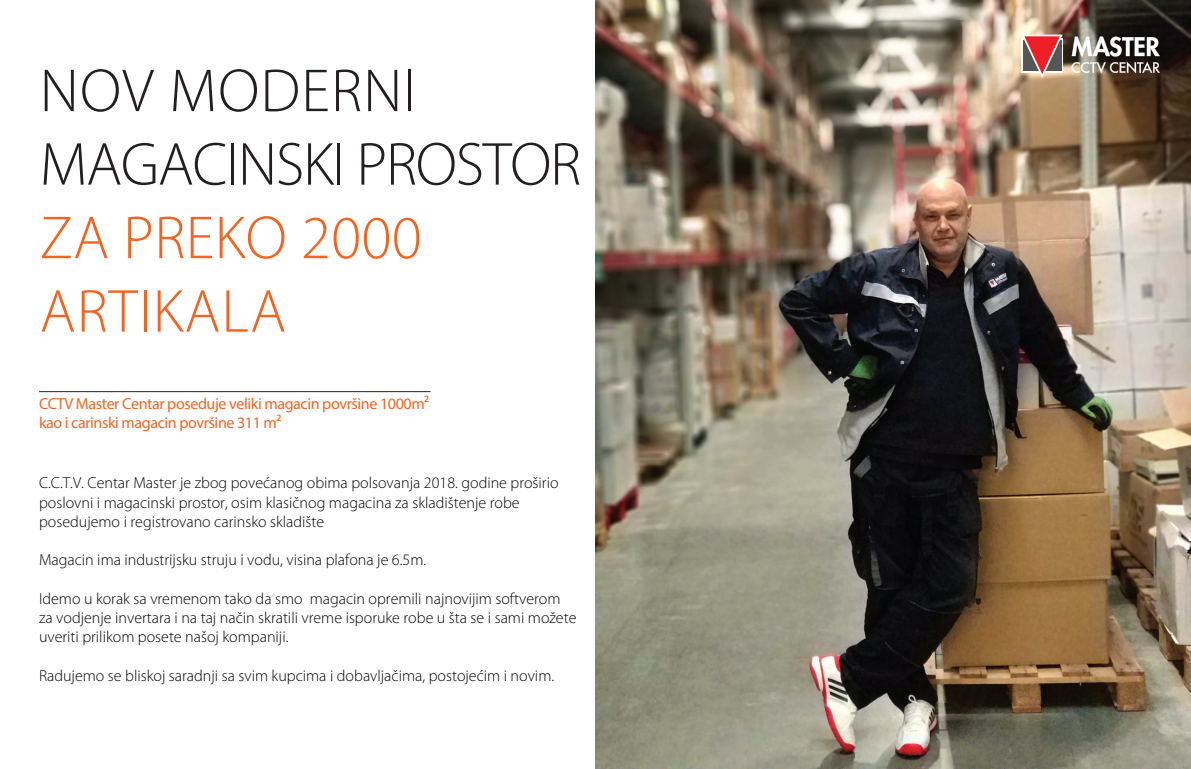
<style>
.page{position:relative;width:1191px;height:769px;background:#fff}
.page>*{position:absolute;margin:0;border:0;box-sizing:border-box;transform-origin:0 0}
.t1{font:300 61.2px/73.4px "Myriad Pro";letter-spacing:-.02em;color:#231f20}
.t2{font:300 61.2px/73.4px "Myriad Pro";letter-spacing:.005em;color:#f36421}
.t3{font:300 16px/19.2px "Myriad Pro";color:#040503}
.t4{font:16px/19.2px "Myriad Pro";letter-spacing:-.025em;color:#f36421}
</style>
<div class="page">
<img style="left:595px;top:0;width:596px;height:768px">
<hr style="left:39px;top:391px;width:391px;height:1px;background:#231f20">
<div style="left:1021px;top:38px;width:42px;height:35px;background:#fff"></div>
<svg style="left:1021px;top:35px;width:41px;height:43px"></svg>
<svg style="left:1071px;top:37px;width:89px;height:36px"></svg>
<h1 class="t1" style="left:40px;top:53px;width:543px">NOV MODERNI<br>MAGACINSKI PROSTOR</h1>
<h1 class="t2" style="left:40px;top:200px;width:383px">ZA PREKO 2000<br>ARTIKALA</h1>
<p class="t4" style="left:39px;top:393px;width:392px">CCTV Master Centar poseduje veliki magacin površine 1000m² kao i carinski magacin površine 311 m²</p>
<p class="t3" style="left:39px;top:473px;width:521px">C.C.T.V. Centar Master je zbog povećanog obima polsovanja 2018. godine proširio poslovni i magacinski prostor, osim klasičnog magacina za skladištenje robe posedujemo i registrovano carinsko skladište</p>
<p class="t3" style="left:39px;top:550px;width:389px">Magacin ima industrijsku struju i vodu, visina plafona je 6.5m.</p>
<p class="t3" style="left:39px;top:588px;width:539px">Idemo u korak sa vremenom tako da smo magacin opremili najnovijim softverom za vodjenje invertara i na taj način skratili vreme isporuke robe u šta se i sami možete uveriti prilikom posete našoj kompaniji.</p>
<p class="t3" style="left:39px;top:665px;width:516px">Radujemo se bliskoj saradnji sa svim kupcima i dobavljačima, postojećim i novim.</p>
</div>
